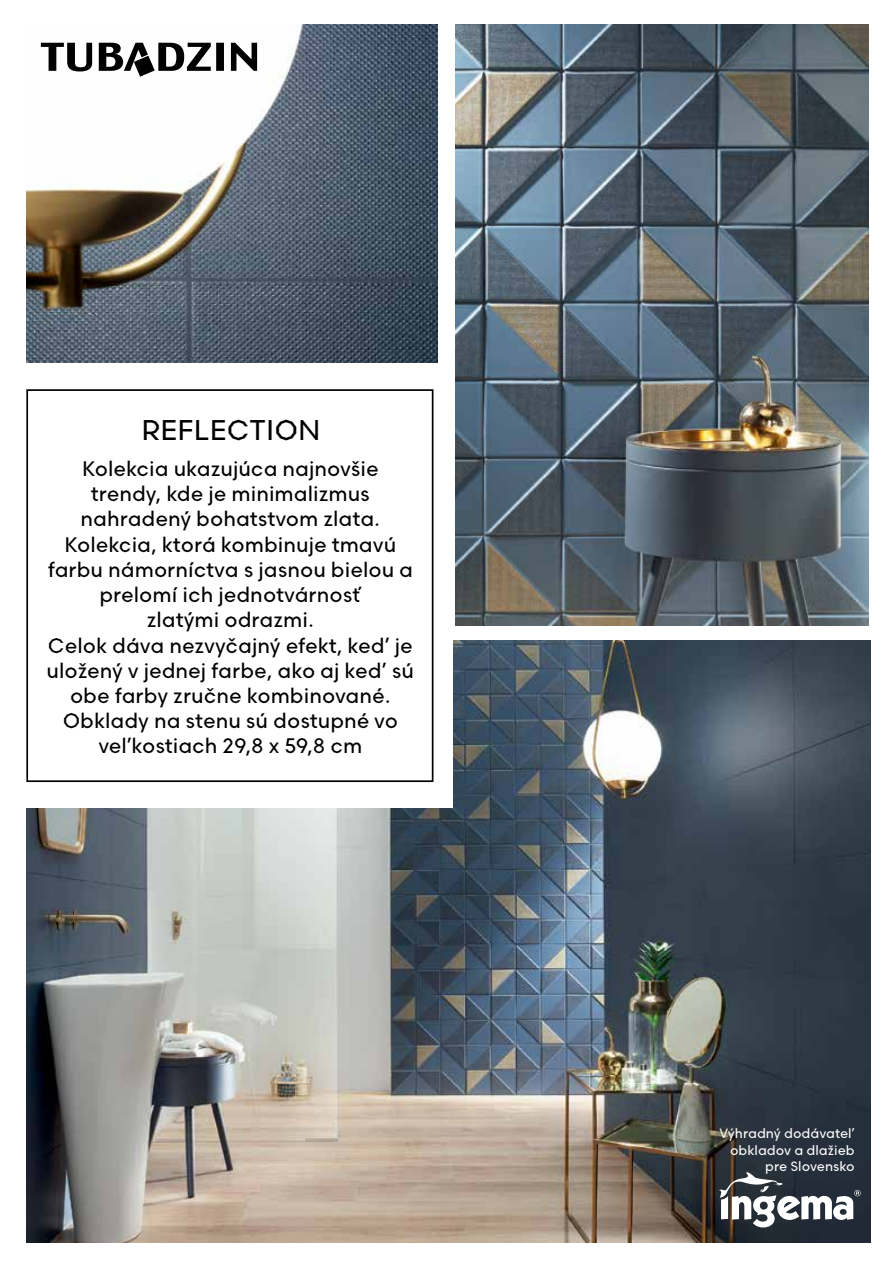
<style>
.page{position:relative;width:893px;height:1263px;background:#fff}
.page>*{position:absolute;margin:0;border:0;box-sizing:border-box;transform-origin:0 0}
.t1{font:500 28.5px "Scandia Line";color:#000}
.t2{font:500 21px/25.2px "Scandia Line";color:#000;text-align:center}
.t3{font:500 13.5px/16.2px "Scandia Line";color:#fff;text-align:right}
</style>
<div class="page">
<img style="left:26px;top:24px;width:411px;height:339px">
<img style="left:26px;top:640px;width:845px;height:603px">
<div style="left:26px;top:363px;width:427px;height:445px;background:#fff"></div>
<div style="left:26px;top:389px;width:407px;height:393px;border:2px solid #000"></div>
<img style="left:455px;top:24px;width:414px;height:601px">
<svg style="left:41px;top:43px;width:216px;height:34px"></svg>
<svg style="left:719px;top:1172px;width:142px;height:55px"></svg>
<h1 class="t1" style="left:142px;top:412px;width:181px">REFLECTION</h1>
<p class="t2" style="left:47px;top:456px;width:369px">Kolekcia ukazujúca najnovšie trendy, kde je minimalizmus nahradený bohatstvom zlata.<br>Kolekcia, ktorá kombinuje tmavú farbu námorníctva s jasnou bielou a prelomí ich jednotvárnosť<br>zlatými odrazmi.<br>Celok dáva nezvyčajný efekt, keď je uložený v jednej farbe, ako aj keď sú obe farby zručne kombinované.<br>Obklady na stenu sú dostupné vo veľkostiach 29,8 x 59,8 cm</p>
<p class="t3" style="left:719px;top:1125px;width:137px">Výhradný dodávateľ obkladov a dlažieb pre Slovensko</p>
</div>
